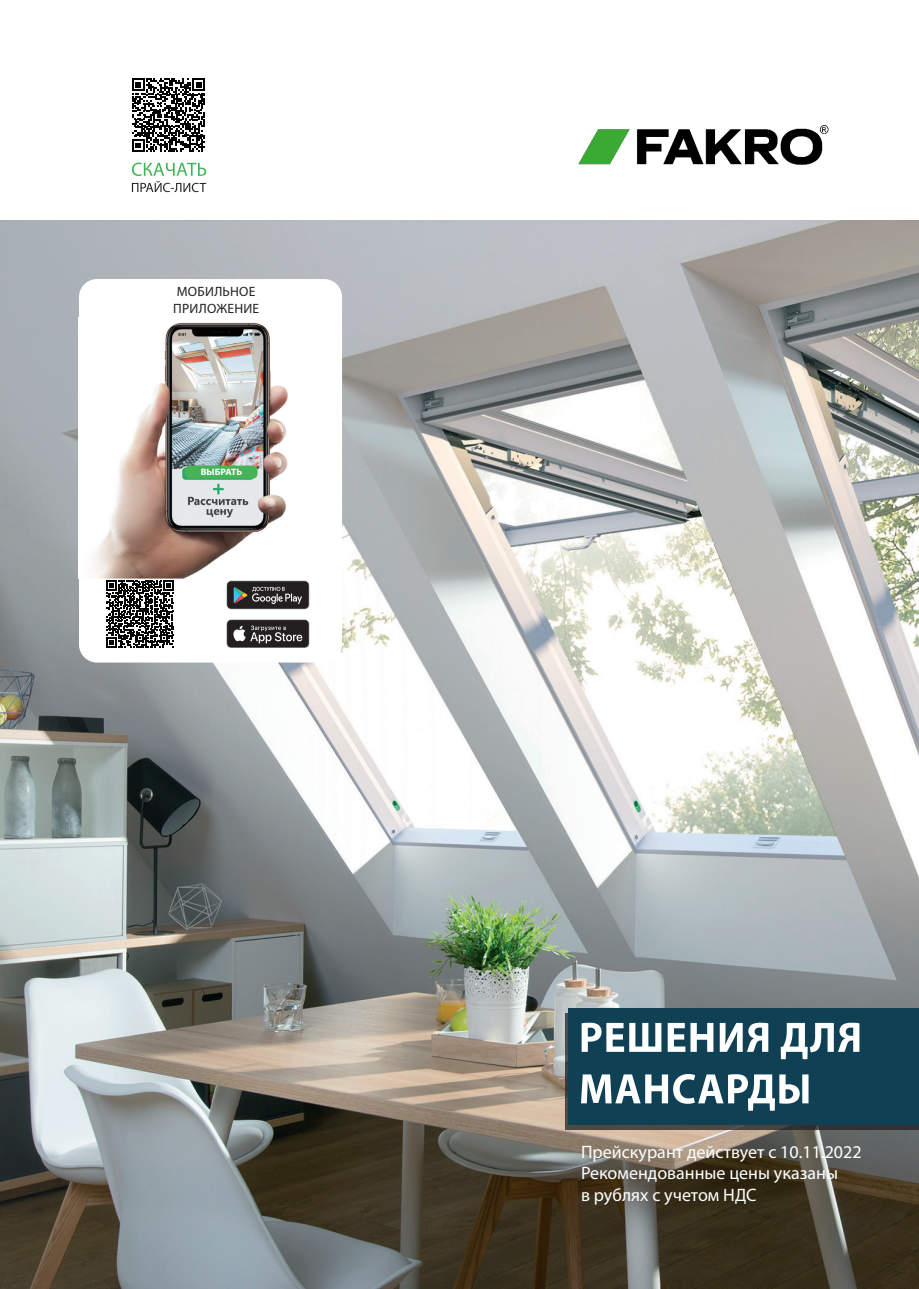
<style>
.page{position:relative;width:919px;height:1289px;background:#fff}
.page>*{position:absolute;margin:0;border:0;box-sizing:border-box;transform-origin:0 0}
.t1{font:18px/21.6px "Myriad Pro";color:#fff}
.t2{font:13.5px "Myriad Pro";letter-spacing:.02em;color:#231f20}
.t3{font:700 9.3px "Myriad Pro";color:#fff;scale:1.04 1}
</style>
<div class="page">
<img style="left:0;top:221px;width:918px;height:1067px">
<div style="left:79px;top:279px;width:263px;height:383px;background:#fff;border-radius:18px"></div>
<svg style="left:565px;top:1013px;width:353px;height:116px;background:#3c3f40"></svg>
<svg style="left:226px;top:580px;width:83px;height:29px;background:#464646"></svg>
<svg style="left:226px;top:619px;width:83px;height:29px;background:#4e4b4c"></svg>
<svg style="left:132px;top:79px;width:73px;height:72px"></svg>
<svg style="left:107px;top:580px;width:67px;height:67px"></svg>
<img style="left:93px;top:322px;width:195px;height:256px">
<div style="left:185px;top:465px;width:72px;height:13px;background:#46b456;border-radius:4px"></div>
<div style="left:568px;top:1008px;width:350px;height:116px;background:#104054"></div>
<svg style="left:132px;top:163px;width:74px;height:29px"></svg>
<svg style="left:581px;top:1074px;width:227px;height:36px"></svg>
<svg style="left:581px;top:1022px;width:278px;height:37px"></svg>
<img style="left:578px;top:125px;width:251px;height:40px">
<p class="t2" style="left:177px;top:283px;width:80px">МОБИЛЬНОЕ</p>
<p class="t2" style="left:173px;top:300px;width:88px">ПРИЛОЖЕНИЕ</p>
<p class="t3" style="left:201px;top:466px;width:42px">ВЫБРАТЬ</p>
<p class="t1" style="left:581px;top:1140px;width:282px">Прейскурант действует с 10.11.2022</p>
<p class="t1" style="left:581px;top:1162px;width:258px">Рекомендованные цены указаны в рублях с учетом НДС</p>
</div>
